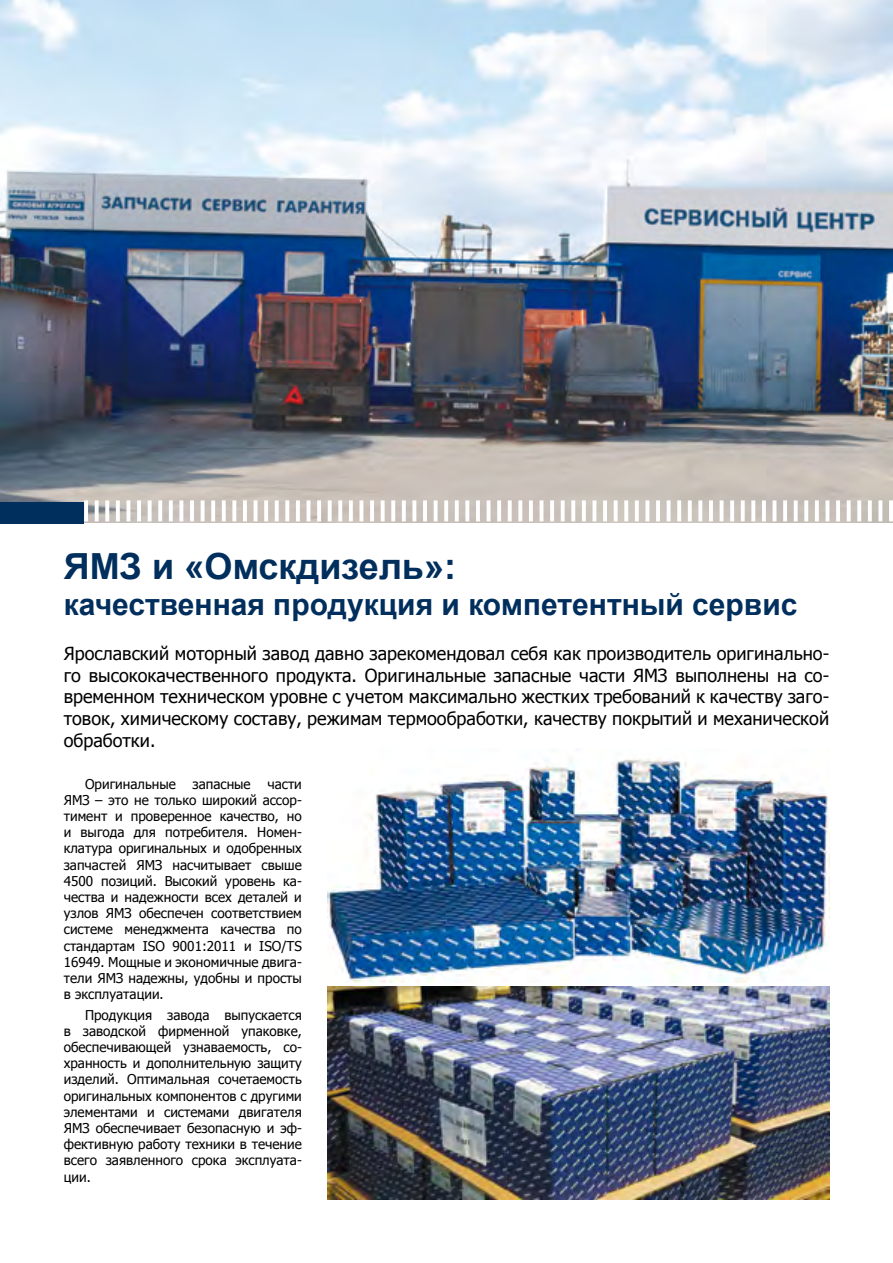
<style>
.page{position:relative;width:893px;height:1263px;background:#fff}
.page>*{position:absolute;margin:0;border:0;box-sizing:border-box;transform-origin:0 0}
.t1{font:700 36px "Arial";color:#002e5d}
.t2{font:700 30px "Arial";color:#002e5d}
.t3{font:18px/21.6px "Tahoma";color:#000;text-align:justify}
.t4{font:13.5px/16.2px "Tahoma";color:#000;text-align:justify}
</style>
<div class="page">
<img style="left:0;top:0;width:893px;height:523px">
<div style="left:0;top:503px;width:83px;height:21px;background:#002e5d"></div>
<img style="left:327px;top:758px;width:502px;height:224px">
<hr style="left:889px;top:500px;width:4px;height:21px;background:#fff">
<svg style="left:878px;top:500px;width:4px;height:21px"></svg>
<svg style="left:868px;top:500px;width:4px;height:21px"></svg>
<svg style="left:857px;top:500px;width:4px;height:21px"></svg>
<svg style="left:847px;top:500px;width:4px;height:21px"></svg>
<hr style="left:836px;top:500px;width:4px;height:21px;background:#fff">
<svg style="left:825px;top:500px;width:4px;height:21px"></svg>
<hr style="left:815px;top:500px;width:4px;height:21px;background:#fff">
<svg style="left:804px;top:500px;width:4px;height:21px"></svg>
<svg style="left:794px;top:500px;width:4px;height:21px"></svg>
<hr style="left:783px;top:500px;width:4px;height:21px;background:#fff">
<svg style="left:772px;top:500px;width:4px;height:21px"></svg>
<hr style="left:762px;top:500px;width:4px;height:21px;background:#fff">
<svg style="left:751px;top:500px;width:4px;height:21px"></svg>
<svg style="left:741px;top:500px;width:4px;height:21px"></svg>
<svg style="left:730px;top:500px;width:4px;height:21px"></svg>
<hr style="left:720px;top:500px;width:3px;height:21px;background:#fff">
<hr style="left:709px;top:500px;width:4px;height:21px;background:#fff">
<svg style="left:698px;top:500px;width:4px;height:21px"></svg>
<svg style="left:688px;top:500px;width:4px;height:21px"></svg>
<svg style="left:677px;top:500px;width:4px;height:21px"></svg>
<svg style="left:667px;top:500px;width:4px;height:21px"></svg>
<hr style="left:656px;top:500px;width:4px;height:21px;background:#fff">
<svg style="left:645px;top:500px;width:4px;height:21px"></svg>
<svg style="left:635px;top:500px;width:4px;height:21px"></svg>
<svg style="left:624px;top:500px;width:4px;height:21px"></svg>
<svg style="left:614px;top:500px;width:4px;height:21px"></svg>
<hr style="left:603px;top:500px;width:4px;height:21px;background:#fff">
<svg style="left:592px;top:500px;width:4px;height:21px"></svg>
<hr style="left:582px;top:500px;width:4px;height:21px;background:#fff">
<svg style="left:571px;top:500px;width:4px;height:21px"></svg>
<svg style="left:561px;top:500px;width:4px;height:21px"></svg>
<hr style="left:550px;top:500px;width:4px;height:21px;background:#fff">
<hr style="left:540px;top:500px;width:3px;height:21px;background:#fff">
<hr style="left:529px;top:500px;width:4px;height:21px;background:#fff">
<svg style="left:518px;top:500px;width:4px;height:21px"></svg>
<svg style="left:508px;top:500px;width:4px;height:21px"></svg>
<svg style="left:497px;top:500px;width:4px;height:21px"></svg>
<hr style="left:487px;top:500px;width:3px;height:21px;background:#fff">
<hr style="left:476px;top:500px;width:4px;height:21px;background:#fff">
<svg style="left:465px;top:500px;width:4px;height:21px"></svg>
<svg style="left:455px;top:500px;width:4px;height:21px"></svg>
<svg style="left:444px;top:500px;width:4px;height:21px"></svg>
<svg style="left:434px;top:500px;width:4px;height:21px"></svg>
<hr style="left:423px;top:500px;width:4px;height:21px;background:#fff">
<svg style="left:412px;top:500px;width:4px;height:21px"></svg>
<svg style="left:402px;top:500px;width:4px;height:21px"></svg>
<svg style="left:391px;top:500px;width:4px;height:21px"></svg>
<svg style="left:381px;top:500px;width:4px;height:21px"></svg>
<hr style="left:370px;top:500px;width:4px;height:21px;background:#fff">
<svg style="left:359px;top:500px;width:4px;height:21px"></svg>
<hr style="left:349px;top:500px;width:4px;height:21px;background:#fff">
<svg style="left:338px;top:500px;width:4px;height:21px"></svg>
<svg style="left:328px;top:500px;width:4px;height:21px"></svg>
<hr style="left:317px;top:500px;width:4px;height:21px;background:#fff">
<hr style="left:307px;top:500px;width:3px;height:21px;background:#fff">
<hr style="left:296px;top:500px;width:4px;height:21px;background:#fff">
<svg style="left:285px;top:500px;width:4px;height:21px"></svg>
<svg style="left:275px;top:500px;width:4px;height:21px"></svg>
<svg style="left:264px;top:500px;width:4px;height:21px"></svg>
<hr style="left:254px;top:500px;width:3px;height:21px;background:#fff">
<hr style="left:243px;top:500px;width:4px;height:21px;background:#fff">
<svg style="left:232px;top:500px;width:4px;height:21px"></svg>
<svg style="left:222px;top:500px;width:4px;height:21px"></svg>
<svg style="left:211px;top:500px;width:4px;height:21px"></svg>
<svg style="left:201px;top:500px;width:4px;height:21px"></svg>
<hr style="left:190px;top:500px;width:4px;height:21px;background:#fff">
<svg style="left:179px;top:500px;width:4px;height:21px"></svg>
<svg style="left:169px;top:500px;width:4px;height:21px"></svg>
<svg style="left:158px;top:500px;width:4px;height:21px"></svg>
<svg style="left:148px;top:500px;width:4px;height:21px"></svg>
<hr style="left:137px;top:500px;width:4px;height:21px;background:#fff">
<svg style="left:126px;top:500px;width:4px;height:21px"></svg>
<hr style="left:116px;top:500px;width:4px;height:21px;background:#fff">
<svg style="left:105px;top:500px;width:4px;height:21px"></svg>
<svg style="left:95px;top:500px;width:4px;height:21px"></svg>
<svg style="left:84px;top:500px;width:4px;height:21px"></svg>
<img style="left:327px;top:986px;width:502px;height:213px">
<h1 class="t1" style="left:64px;top:542px;width:394px">ЯМЗ и «Омскдизель»:</h1>
<h2 class="t2" style="left:64px;top:584px;width:735px">качественная продукция и компетентный сервис</h2>
<p class="t3" style="left:64px;top:642px;width:767px">Ярославский моторный завод давно зарекомендовал себя как производитель оригинально&shy;го высококачественного продукта. Оригинальные запасные части ЯМЗ выполнены на со&shy;временном техническом уровне с учетом максимально жестких требований к качеству заго&shy;товок, химическому составу, режимам термообработки, качеству покрытий и механической обработки.</p>
<p class="t4" style="left:64px;top:775px;width:240px;text-indent:21px">Оригинальные запасные части ЯМЗ – это не только широкий ассор&shy;тимент и проверенное качество, но и выгода для потребителя. Номен&shy;клатура оригинальных и одобренных запчастей ЯМЗ насчитывает свыше 4500 позиций. Высокий уровень ка&shy;чества и надежности всех деталей и узлов ЯМЗ обеспечен соответствием системе менеджмента качества по стандартам ISO 9001:2011 и ISO/TS 16949. Мощные и экономичные двига&shy;тели ЯМЗ надежны, удобны и просты в эксплуатации.</p>
<p class="t4" style="left:64px;top:1006px;width:240px;text-indent:21px">Продукция завода выпускается в заводской фирменной упаковке, обеспечивающей узнаваемость, со&shy;хранность и дополнительную защиту изделий. Оптимальная сочетаемость оригинальных компонентов с другими элементами и системами двигателя ЯМЗ обеспечивает безопасную и эф&shy;фективную работу техники в течение всего заявленного срока эксплуата&shy;ции.</p>
</div>
